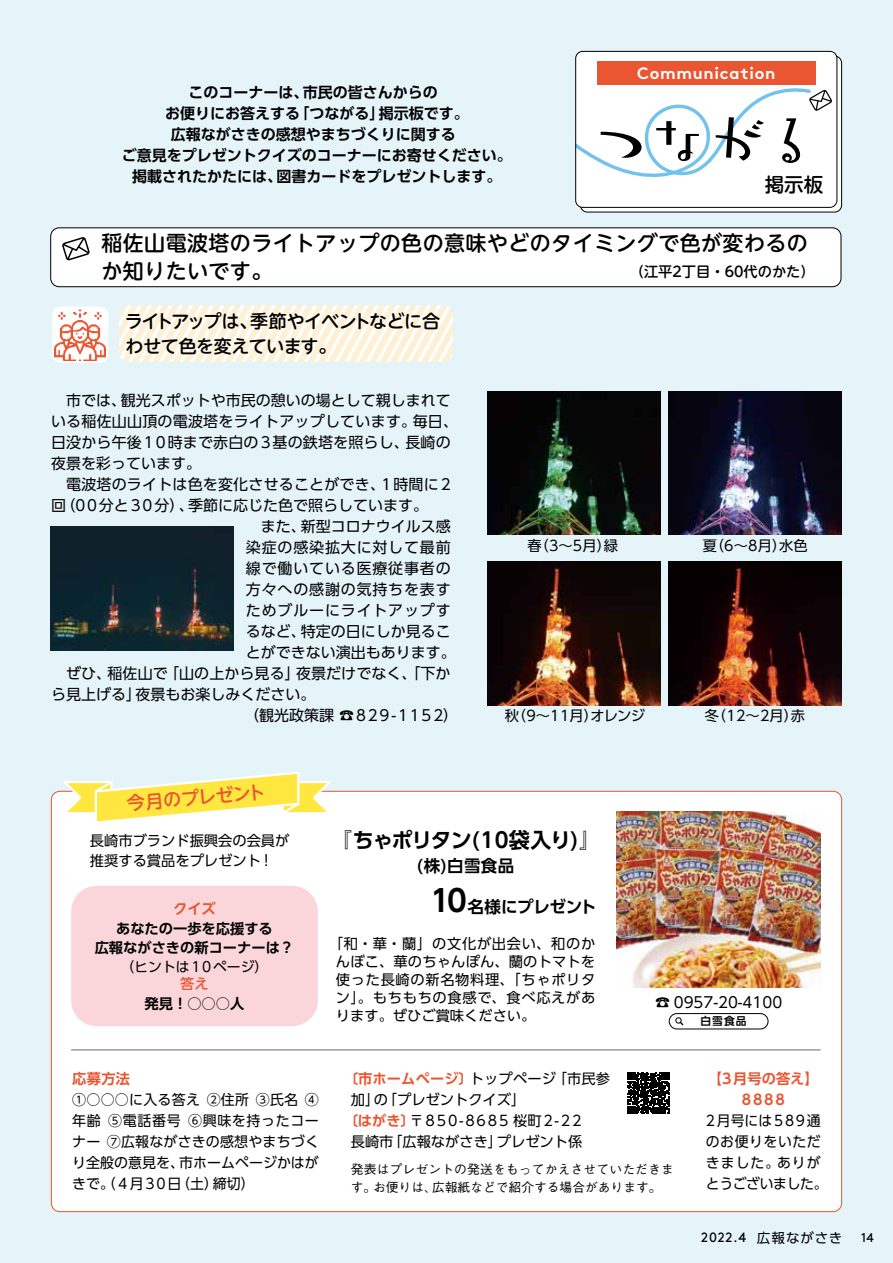
<style>
.page{position:relative;width:893px;height:1263px;background:#e5f4f9}
.page>*{position:absolute;margin:0;border:0;box-sizing:border-box;transform-origin:0 0}
.t1{font:700 30px "UD Shin Go Pro De";color:#000}
.t2{font:500 21px "UD Shin M Go Pro";letter-spacing:.02em;color:#000}
.t3{font:700 21px "UD Shin Go Pro De";letter-spacing:-.055em;color:#000}
.t4{font:500 19.5px "UD Shin M Go Pro";color:#000}
.t5{font:500 18.15px "UD Shin M Go Pro";color:#ea5532}
.t6{font:500 18px/25.5px "UD Shin M Go Pro";letter-spacing:-.035em;color:#000}
.t7{font:700 16.5px "UD Shin Go Pro De";color:#000}
.t8{font:700 16.5px "Brown Std";letter-spacing:.045em;color:#fff}
.t9{font:15px/21px "UD Shin Go Pro";letter-spacing:.01em;color:#000}
.t10{font:700 15px "UD Shin Go Pro De";color:#000}
.t11{font:15px "UD Shin Go Pro";letter-spacing:.055em;color:#000}
.t12{font:15px "UD Shin Go Pro";letter-spacing:.125em;color:#000}
.t13{font:15px "UD Shin Go Pr 6";color:#000}
.t14{font:14.25px/20.1px "UD Shin Go Pro";letter-spacing:.01em;color:#000}
.t15{font:14.25px/18px "UD Shin Go Pr 6";letter-spacing:.045em;color:#000;text-align:justify}
.t16{font:14.25px/21px "UD Shin Go Pro";letter-spacing:.045em;color:#000}
.t17{font:700 14.25px/19.5px "UD Shin Go Pro De";color:#000;text-align:center}
.t18{font:14.25px "UD Shin Go Pro";letter-spacing:.125em;color:#000}
.t19{font:14.25px/21px "UD Shin Go Pro";letter-spacing:-.025em;color:#000}
.t20{font:700 14.25px "UD Shin Go Pro De";letter-spacing:.01em;color:#ea5532}
.t21{font:500 14.25px "UD Shin M Go Pro";color:#000}
.t22{font:700 14.25px/21px "UD Shin Go Pro De";letter-spacing:.06em;color:#ea5532;text-align:center}
.t23{font:700 14.25px "UD Shin M Go Pro De";color:#ea5532}
.t24{font:500 14.25px "UD Shin M Go Pro";color:#ea5532}
.t25{font:13.8px "UD Shin Go Pro";color:#000}
.t26{font:13.5px "UD Shin Go Pro";letter-spacing:.075em;color:#000}
.t27{font:13.5px "Brown Std";color:#000}
.t28{font:500 12.75px/18px "Gothic BBB Pro";letter-spacing:.015em;color:#000}
.t29{font:12.75px "Brown Std";color:#000}
.t30{font:700 10.8px "UD Shin Go Pro De";color:#000}
.s1{font-size:15px}
.s2{font-family:"UD Shin Go NT Pro"}
.s3{font-family:"UD Shin Go Pro De";font-weight:700;color:#ea5532}
</style>
<div class="page">
<div style="left:51px;top:792px;width:791px;height:420px;background:#fff;border-radius:9px"></div>
<div style="left:71px;top:886px;width:247px;height:140px;background:#fad6db;border-radius:26px"></div>
<svg style="left:675px;top:1017px;width:8px;height:8px"></svg>
<div style="left:669px;top:1013px;width:99px;height:16px;border:1px solid #000;border-radius:8px"></div>
<svg style="left:627px;top:1072px;width:42px;height:42px"></svg>
<div style="left:580px;top:56px;width:262px;height:156px;background:#fff;border-radius:7px"></div>
<div style="left:576px;top:51px;width:261px;height:156px;background:#fff;border-radius:7px"></div>
<div style="left:575px;top:51px;width:262px;height:157px;border:1px solid #000;border-radius:7px"></div>
<div style="left:597px;top:61px;width:218px;height:24px;background:#ea5532"></div>
<svg style="left:576px;top:85px;width:256px;height:96px"></svg>
<img style="left:617px;top:811px;width:204px;height:177px">
<svg style="left:60px;top:772px;width:275px;height:50px"></svg>
<div style="left:51px;top:228px;width:790px;height:59px;background:#fff;border-radius:9px"></div>
<div style="left:50px;top:227px;width:791px;height:60px;border:1px solid #000;border-radius:9px"></div>
<svg style="left:62px;top:237px;width:28px;height:24px"></svg>
<img style="left:119px;top:305px;width:334px;height:57px">
<div style="left:52px;top:306px;width:56px;height:57px;background:#fff;border-radius:9px"></div>
<img style="left:55px;top:309px;width:51px;height:51px">
<img style="left:487px;top:391px;width:174px;height:144px">
<img style="left:669px;top:391px;width:173px;height:144px">
<img style="left:487px;top:562px;width:174px;height:143px">
<img style="left:669px;top:562px;width:173px;height:143px">
<img style="left:51px;top:526px;width:182px;height:125px">
<hr style="left:71px;top:1049px;width:750px;height:1px;background:#727171">
<p class="t10" style="left:303px;top:80px;width:136px">市民の皆さんからの</p>
<p class="t10" style="left:188px;top:80px;width:121px">このコーナーは、</p>
<p class="t10" style="left:294px;top:101px;width:91px">「つながる」</p>
<p class="t10" style="left:165px;top:101px;width:137px">お便りにお答えする</p>
<p class="t10" style="left:171px;top:122px;width:287px">広報ながさきの感想やまちづくりに関する</p>
<p class="t10" style="left:122px;top:143px;width:392px">ご意見をプレゼントクイズのコーナーにお寄せください。</p>
<p class="t10" style="left:277px;top:164px;width:226px">図書カードをプレゼントします。</p>
<p class="t10" style="left:379px;top:101px;width:91px">掲示板です。</p>
<p class="t10" style="left:132px;top:164px;width:151px">掲載されたかたには、</p>
<p class="t8" style="left:637px;top:63px;width:140px">Communication</p>
<h3 class="t4" style="left:765px;top:169px;width:60px">掲示板</h3>
<h2 class="t2" style="left:101px;top:226px;width:708px">稲佐山電波塔のライトアップの色の意味やどのタイミングで色が変わるの</h2>
<p class="t21" style="left:644px;top:259px;width:172px">江平2丁目・60代のかた(</p>
<p class="t6" style="left:250px;top:307px;width:191px">季節やイベントなどに合</p>
<p class="t6" style="left:125px;top:307px;width:213px">ライトアップは、<br>わせて色を変えています。</p>
<p class="t9" style="left:121px;top:389px;width:332px">観光スポットや市民の憩いの場として親しまれて</p>
<p class="t9" style="left:51px;top:389px;width:76px">　市では、</p>
<p class="t9" style="left:405px;top:410px;width:47px;text-indent:-354px">いる稲佐山山頂の電波塔をライトアップしています。<br>長崎の</p>
<p class="t9" style="left:413px;top:410px;width:47px">毎日、</p>
<p class="t9" style="left:51px;top:431px;width:359px">日没から午後10時まで赤白の3基の鉄塔を照らし、</p>
<p class="t9" style="left:51px;top:452px;width:151px">夜景を彩っています。</p>
<p class="t9" style="left:381px;top:473px;width:71px">1時間に2</p>
<p class="t9" style="left:188px;top:473px;width:242px;text-indent:-137px">　電波塔のライトは色を変化させることができ、<br>季節に応じた色で照らしています。</p>
<p class="t12" style="left:60px;top:493px;width:135px">（00分と30分）、</p>
<p class="t9" style="left:51px;top:494px;width:16px">回</p>
<p class="t9" style="left:301px;top:515px;width:151px">新型コロナウイルス感</p>
<p class="t9" style="left:246px;top:515px;width:61px">　また、</p>
<p class="t11" style="left:246px;top:535px;width:206px">染症の感染拡大に対して最前</p>
<p class="t11" style="left:246px;top:556px;width:206px">線で働いている医療従事者の</p>
<p class="t11" style="left:246px;top:577px;width:206px">方々への感謝の気持ちを表す</p>
<p class="t11" style="left:246px;top:598px;width:206px">ためブルーにライトアップす</p>
<p class="t9" style="left:301px;top:620px;width:151px">特定の日にしか見るこ</p>
<p class="t9" style="left:246px;top:620px;width:61px">るなど、</p>
<p class="t9" style="left:246px;top:641px;width:211px">とができない演出もあります。</p>
<p class="t9" style="left:296px;top:662px;width:156px">夜景だけでなく、「下か</p>
<p class="t9" style="left:51px;top:662px;width:62px">　ぜひ、</p>
<p class="t9" style="left:164px;top:662px;width:137px">「山の上から見る」</p>
<p class="t9" style="left:108px;top:662px;width:62px">稲佐山で</p>
<p class="t9" style="left:51px;top:683px;width:91px">ら見上げる」</p>
<p class="t9" style="left:135px;top:683px;width:181px">夜景もお楽しみください。</p>
<p class="t12" style="left:244px;top:703px;width:216px">（観光政策課 ☎829-1152(</p>
<p class="t14" style="left:528px;top:535px;width:92px">（春 3～5月緑）</p>
<p class="t14" style="left:590px;top:705px;width:56px">オレンジ</p>
<p class="t14" style="left:505px;top:705px;width:95px">（秋 9～11月）</p>
<p class="t14" style="left:703px;top:535px;width:85px">（夏 6～8月）</p>
<p class="t14" style="left:779px;top:535px;width:30px">水色</p>
<p class="t14" style="left:705px;top:705px;width:102px">（冬 12～2月赤）</p>
<p class="t5" style="left:126px;top:789px;width:141px;rotate:-5deg">今月のプレゼント</p>
<p class="t14" style="left:90px;top:830px;width:201px">長崎市ブランド振興会の会員が推奨する賞品をプレゼント<span class="s1">!</span></p>
<p class="t23" style="left:173px;top:897px;width:44px">クイズ</p>
<p class="t17" style="left:95px;top:918px;width:201px">あなたの一歩を応援する<br>広報ながさきの新コーナーは?</p>
<p class="t25" style="left:121px;top:956px;width:149px">（ヒントは10ページ(</p>
<p class="t24" style="left:180px;top:972px;width:30px">答え</p>
<p class="t17" style="left:145px;top:993px;width:101px">発見！○○○人</p>
<h2 class="t3" style="left:331px;top:823px;width:271px">『ちゃポリタン(10袋入り『(</h2>
<p class="t7" style="left:417px;top:852px;width:99px">株( )白雪食品</p>
<p class="t7" style="left:468px;top:893px;width:130px">名様にプレゼント</p>
<h1 class="t1" style="left:430px;top:876px;width:38px">10</h1>
<p class="t15" style="left:336px;top:934px;width:261px;text-indent:-7px">「和・華・蘭」の文化が出会い、和のかんぼこ、華のちゃんぽん、蘭のトマトを使った長崎の新名物料理、「ちゃポリタン」。もちもちの食感で、食べ応えがあります。ぜひご賞味く<span class="s2">ださい。</span></p>
<p class="t13" style="left:655px;top:990px;width:129px">☎ 0957-20-4100</p>
<p class="t30" style="left:700px;top:1012px;width:48px">白雪食品</p>
<p class="t20" style="left:72px;top:1067px;width:59px">応募方法</p>
<p class="t16" style="left:188px;top:1089px;width:132px;text-indent:-116px">①○○○に入る答え<br>⑥興味を持ったコー</p>
<p class="t14" style="left:207px;top:1089px;width:44px">②住所</p>
<p class="t14" style="left:256px;top:1089px;width:44px">③氏名</p>
<p class="t14" style="left:305px;top:1089px;width:15px">4</p>
<p class="t14" style="left:108px;top:1110px;width:74px">⑤電話番号</p>
<p class="t14" style="left:72px;top:1110px;width:30px">年齢</p>
<p class="t14" style="left:107px;top:1131px;width:214px">⑦広報ながさきの感想やまちづく</p>
<p class="t14" style="left:72px;top:1131px;width:30px">ナー</p>
<p class="t14" style="left:179px;top:1152px;width:141px">市ホームページかはが</p>
<p class="t14" style="left:72px;top:1152px;width:113px">り全般の意見を、</p>
<p class="t14" style="left:72px;top:1173px;width:111px">きで。（４月30日</p>
<p class="t14" style="left:176px;top:1173px;width:43px">（土）</p>
<p class="t14" style="left:213px;top:1173px;width:43px">締切(</p>
<p class="t14" style="left:470px;top:1068px;width:88px">トップページ</p>
<p class="t20" style="left:344px;top:1067px;width:131px">〔市ホームページ〕</p>
<p class="t14" style="left:351px;top:1089px;width:176px">加」「プレゼントクイズ「</p>
<p class="t14" style="left:553px;top:1068px;width:59px">「市民参</p>
<p class="t14" style="left:374px;top:1089px;width:16px">の</p>
<p class="t18" style="left:344px;top:1109px;width:239px"><span class="s3">〔はがき〕</span>〒850-8685 桜町2-22</p>
<p class="t14" style="left:497px;top:1131px;width:87px">プレゼント係</p>
<p class="t14" style="left:388px;top:1131px;width:115px">「広報ながさき」</p>
<p class="t14" style="left:351px;top:1131px;width:44px">長崎市</p>
<p class="t28" style="left:432px;top:1158px;width:243px;text-indent:-81px">発表はプレゼントの発送をもってかえさせていただきま広報紙などで紹介する場合があります。</p>
<p class="t28" style="left:373px;top:1176px;width:65px">お便りは、</p>
<p class="t28" style="left:351px;top:1176px;width:27px">す。</p>
<p class="t22" style="left:708px;top:1068px;width:112px">【3月号の答え【<br>8888</p>
<p class="t16" style="left:706px;top:1110px;width:116px;text-align:right">2月号には589通のお便りをいただありが</p>
<p class="t19" style="left:706px;top:1152px;width:123px">きました。<br>とうございました。</p>
<p class="t27" style="left:701px;top:1229px;width:46px">2022.4</p>
<p class="t26" style="left:757px;top:1226px;width:87px">広報ながさき</p>
<p class="t29" style="left:861px;top:1230px;width:14px">14</p>
</div>
